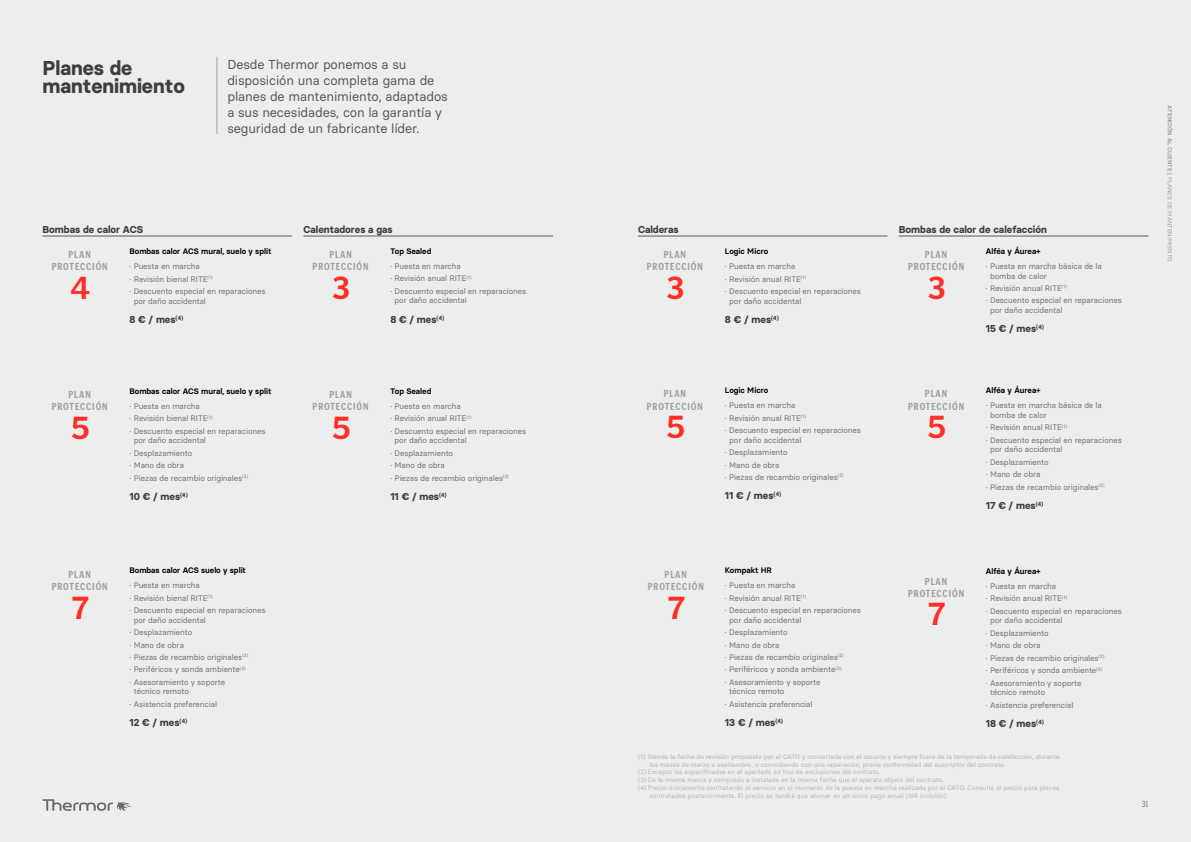
<style>
.page{position:relative;width:1191px;height:842px;background:#eceded}
.page>*{position:absolute;margin:0;border:0;box-sizing:border-box;transform-origin:0 0}
.t1{font:700 31.7px "Poynter Gothic Text";color:#ff2f25}
.t2{font:700 20px/18px "Basier Square";color:#3e3d40}
.t3{font:13px/16px "Basier Square";letter-spacing:-.01em;color:#58585a}
.t4{font:700 condensed 10.1px/12.2px "Poynter Gothic Text";letter-spacing:.09em;color:#9f9e9e;text-align:center}
.t5{font:700 10px "Basier Square";color:#3e3d40}
.t6{font:9px "Poynter Gothic Text Condensed";color:#848687}
.t7{font:8px/12.4px "Basier Square";letter-spacing:-.01em;color:#707172}
.t8{font:600 8px "Basier Square";color:#000}
.t9{font:6.5px "Basier Square";color:#b1b3b4}
.t10{font:6px "Basier Square";color:#9c9e9f}
.s1{font-weight:600}
</style>
<div class="page">
<hr style="left:43px;top:236px;width:249px;height:1px;background:#58585a">
<hr style="left:638px;top:236px;width:249px;height:1px;background:#58585a">
<hr style="left:899px;top:236px;width:249px;height:1px;background:#58585a">
<hr style="left:216px;top:57px;width:1px;height:77px;background:#9c9d9f">
<hr style="left:303px;top:236px;width:250px;height:1px;background:#58585a">
<h2 class="t2" style="left:43px;top:59px;width:144px">Planes de mantenimiento</h2>
<h3 class="t3" style="left:227px;top:56px;width:222px">Desde Thermor ponemos a su disposición una completa gama de planes de mantenimiento, adaptados a sus necesidades, con la garantía y seguridad de un fabricante líder.</h3>
<p class="t5" style="left:43px;top:223px;width:102px">Bombas de calor ACS</p>
<p class="t5" style="left:638px;top:223px;width:42px">Calderas</p>
<p class="t5" style="left:899px;top:223px;width:149px">Bombas de calor de calefacción</p>
<p class="t8" style="left:129px;top:246px;width:143px">Bombas calor ACS mural, suelo y split</p>
<p class="t7" style="left:129px;top:260px;width:137px">· Puesta en marcha<br>· Revisión bienal RITE<sup>(1)<br></sup>· Descuento especial en reparaciones</p>
<p class="t7" style="left:134px;top:294px;width:74px">por daño accidental</p>
<p class="t5" style="left:129px;top:313px;width:55px">8 € / mes<sup>(4)</sup></p>
<p class="t5" style="left:303px;top:223px;width:91px">Calentadores a gas</p>
<p class="t8" style="left:390px;top:246px;width:42px">Top Sealed</p>
<p class="t7" style="left:390px;top:260px;width:137px">· Puesta en marcha<br>· Revisión anual RITE<sup>(1)<br></sup>· Descuento especial en reparaciones</p>
<p class="t7" style="left:394px;top:294px;width:74px">por daño accidental</p>
<p class="t5" style="left:390px;top:313px;width:55px">8 € / mes<sup>(4)</sup></p>
<p class="t8" style="left:986px;top:246px;width:56px">Alféa y Áurea+</p>
<p class="t7" style="left:990px;top:261px;width:113px;line-height:9.6px;text-indent:-4px">· Puesta en marcha básica de la bomba de calor</p>
<p class="t7" style="left:986px;top:282px;width:137px">· Revisión anual RITE<sup>(1)<br></sup>· Descuento especial en reparaciones</p>
<p class="t7" style="left:990px;top:304px;width:74px">por daño accidental</p>
<p class="t5" style="left:986px;top:323px;width:59px">15 € / mes<sup>(4)</sup></p>
<p class="t8" style="left:725px;top:246px;width:45px">Logic Micro</p>
<p class="t7" style="left:725px;top:260px;width:137px">· Puesta en marcha<br>· Revisión anual RITE<sup>(1)<br></sup>· Descuento especial en reparaciones</p>
<p class="t7" style="left:729px;top:295px;width:74px">por daño accidental</p>
<p class="t5" style="left:725px;top:314px;width:55px">8 € / mes<sup>(4)</sup></p>
<p class="t4" style="left:52px;top:248px;width:57px">PLAN<br>PROTECCIÓN</p>
<p class="t4" style="left:313px;top:248px;width:57px">PLAN<br>PROTECCIÓN</p>
<p class="t4" style="left:647px;top:248px;width:57px">PLAN<br>PROTECCIÓN</p>
<p class="t4" style="left:908px;top:248px;width:57px">PLAN<br>PROTECCIÓN</p>
<h1 class="t1" style="left:332px;top:270px;width:20px">3</h1>
<h1 class="t1" style="left:666px;top:270px;width:20px">3</h1>
<h1 class="t1" style="left:927px;top:270px;width:20px">3</h1>
<h1 class="t1" style="left:70px;top:270px;width:22px">4</h1>
<p class="t4" style="left:52px;top:388px;width:57px">PLAN<br>PROTECCIÓN</p>
<h1 class="t1" style="left:71px;top:410px;width:20px">5</h1>
<p class="t8" style="left:129px;top:386px;width:143px">Bombas calor ACS mural, suelo y split</p>
<p class="t7" style="left:129px;top:400px;width:137px">· Puesta en marcha<br>· Revisión bienal RITE<sup>(1)<br></sup>· Descuento especial en reparaciones</p>
<p class="t7" style="left:129px;top:434px;width:120px;text-indent:4px">por daño accidental<br>· Desplazamiento<br>· Mano de obra<br>· Piezas de recambio originales<sup>(2)</sup></p>
<p class="t5" style="left:129px;top:490px;width:60px">10 € / mes<sup>(4)</sup></p>
<p class="t4" style="left:313px;top:388px;width:57px">PLAN<br>PROTECCIÓN</p>
<h1 class="t1" style="left:332px;top:410px;width:20px">5</h1>
<p class="t8" style="left:390px;top:386px;width:42px">Top Sealed</p>
<p class="t7" style="left:390px;top:400px;width:137px">· Puesta en marcha<br>· Revisión anual RITE<sup>(1)<br></sup>· Descuento especial en reparaciones</p>
<p class="t7" style="left:390px;top:434px;width:120px;text-indent:4px">por daño accidental<br>· Desplazamiento<br>· Mano de obra<br>· Piezas de recambio originales<sup>(2)</sup></p>
<p class="t5" style="left:390px;top:490px;width:58px">11 € / mes<sup>(4)</sup></p>
<p class="t4" style="left:647px;top:388px;width:57px">PLAN<br>PROTECCIÓN</p>
<h1 class="t1" style="left:666px;top:409px;width:20px">5</h1>
<p class="t8" style="left:725px;top:385px;width:45px">Logic Micro</p>
<p class="t7" style="left:725px;top:399px;width:137px">· Puesta en marcha<br>· Revisión anual RITE<sup>(1)<br></sup>· Descuento especial en reparaciones</p>
<p class="t7" style="left:725px;top:433px;width:120px;text-indent:4px">por daño accidental<br>· Desplazamiento<br>· Mano de obra<br>· Piezas de recambio originales<sup>(2)</sup></p>
<p class="t5" style="left:725px;top:490px;width:58px">11 € / mes<sup>(4)</sup></p>
<p class="t4" style="left:908px;top:388px;width:57px">PLAN<br>PROTECCIÓN</p>
<h1 class="t1" style="left:927px;top:409px;width:20px">5</h1>
<p class="t8" style="left:986px;top:385px;width:56px">Alféa y Áurea+</p>
<p class="t7" style="left:990px;top:400px;width:113px;line-height:9.6px;text-indent:-4px">· Puesta en marcha básica de la bomba de calor</p>
<p class="t7" style="left:986px;top:421px;width:137px">· Revisión anual RITE<sup>(1)<br></sup>· Descuento especial en reparaciones</p>
<p class="t7" style="left:985px;top:443px;width:120px;text-indent:4px">por daño accidental<br>· Desplazamiento<br>· Mano de obra<br>· Piezas de recambio originales<sup>(2)</sup></p>
<p class="t5" style="left:986px;top:499px;width:59px">17 € / mes<sup>(4)</sup></p>
<p class="t10" style="left:1173px;top:105px;width:157px;rotate:90deg"><span class="s1">ATENCIÓN AL CLIENTE |</span> Planes de mantenimiento</p>
<p class="t4" style="left:52px;top:568px;width:57px">PLAN<br>PROTECCIÓN</p>
<h1 class="t1" style="left:71px;top:590px;width:20px">7</h1>
<p class="t8" style="left:129px;top:565px;width:118px">Bombas calor ACS suelo y split</p>
<p class="t7" style="left:129px;top:579px;width:137px">· Puesta en marcha<br>· Revisión bienal RITE<sup>(1)<br></sup>· Descuento especial en reparaciones</p>
<p class="t7" style="left:129px;top:613px;width:120px;text-indent:4px">por daño accidental<br>· Desplazamiento<br>· Mano de obra<br>· Piezas de recambio originales<sup>(2) </sup>· Periféricos y sonda ambiente<sup>(3) </sup>· Asesoramiento y soporte</p>
<p class="t7" style="left:129px;top:685px;width:89px;text-indent:4px">técnico remoto<br>· Asistencia preferencial</p>
<p class="t5" style="left:129px;top:717px;width:59px">12 € / mes<sup>(4)</sup></p>
<p class="t4" style="left:648px;top:568px;width:57px">PLAN<br>PROTECCIÓN</p>
<h1 class="t1" style="left:667px;top:590px;width:20px">7</h1>
<p class="t8" style="left:725px;top:565px;width:48px">Kompakt HR</p>
<p class="t7" style="left:725px;top:579px;width:137px">· Puesta en marcha<br>· Revisión anual RITE<sup>(1)<br></sup>· Descuento especial en reparaciones</p>
<p class="t7" style="left:725px;top:613px;width:120px;text-indent:4px">por daño accidental<br>· Desplazamiento<br>· Mano de obra<br>· Piezas de recambio originales<sup>(2) </sup>· Periféricos y sonda ambiente<sup>(3) </sup>· Asesoramiento y soporte</p>
<p class="t7" style="left:725px;top:685px;width:89px;text-indent:4px">técnico remoto<br>· Asistencia preferencial</p>
<p class="t5" style="left:725px;top:717px;width:60px">13 € / mes<sup>(4)</sup></p>
<p class="t4" style="left:908px;top:575px;width:57px">PLAN<br>PROTECCIÓN</p>
<h1 class="t1" style="left:927px;top:596px;width:20px">7</h1>
<p class="t8" style="left:986px;top:566px;width:56px">Alféa y Áurea+</p>
<p class="t7" style="left:986px;top:580px;width:137px">· Puesta en marcha<br>· Revisión anual RITE<sup>(1)<br></sup>· Descuento especial en reparaciones</p>
<p class="t7" style="left:985px;top:614px;width:120px;text-indent:4px">por daño accidental<br>· Desplazamiento<br>· Mano de obra<br>· Piezas de recambio originales<sup>(2) </sup>· Periféricos y sonda ambiente<sup>(3) </sup>· Asesoramiento y soporte</p>
<p class="t7" style="left:986px;top:686px;width:89px;text-indent:4px">técnico remoto<br>· Asistencia preferencial</p>
<p class="t5" style="left:986px;top:717px;width:60px">18 € / mes<sup>(4)</sup></p>
<p class="t9" style="left:638px;top:752px;width:423px">(1) Siendo la fecha de revisión propuesta por el CATO y concertada con el usuario y siempre fuera de la temporada de calefacción, durante</p>
<p class="t9" style="left:649px;top:760px;width:357px">los meses de marzo a septiembre, o coincidiendo con una reparación, previa conformidad del suscriptor del contrato.</p>
<p class="t9" style="left:638px;top:768px;width:244px">(2) Excepto las especificadas en el apartado ad hoc de exclusiones del contrato.</p>
<p class="t9" style="left:638px;top:776px;width:307px">(3) De la misma marca y comprada e instalada en la misma fecha que el aparato objeto del contrato.</p>
<p class="t9" style="left:638px;top:784px;width:423px">(4) Precio únicamente contratando el servicio en el momento de la puesta en marcha realizada por el CATO. Consulte el precio para planes</p>
<p class="t9" style="left:649px;top:791px;width:300px">contratados posteriormente. El precio se tendrá que abonar en un único pago anual (IVA incluido).</p>
<p class="t6" style="left:1141px;top:799px;width:8px">31</p>
</div>
